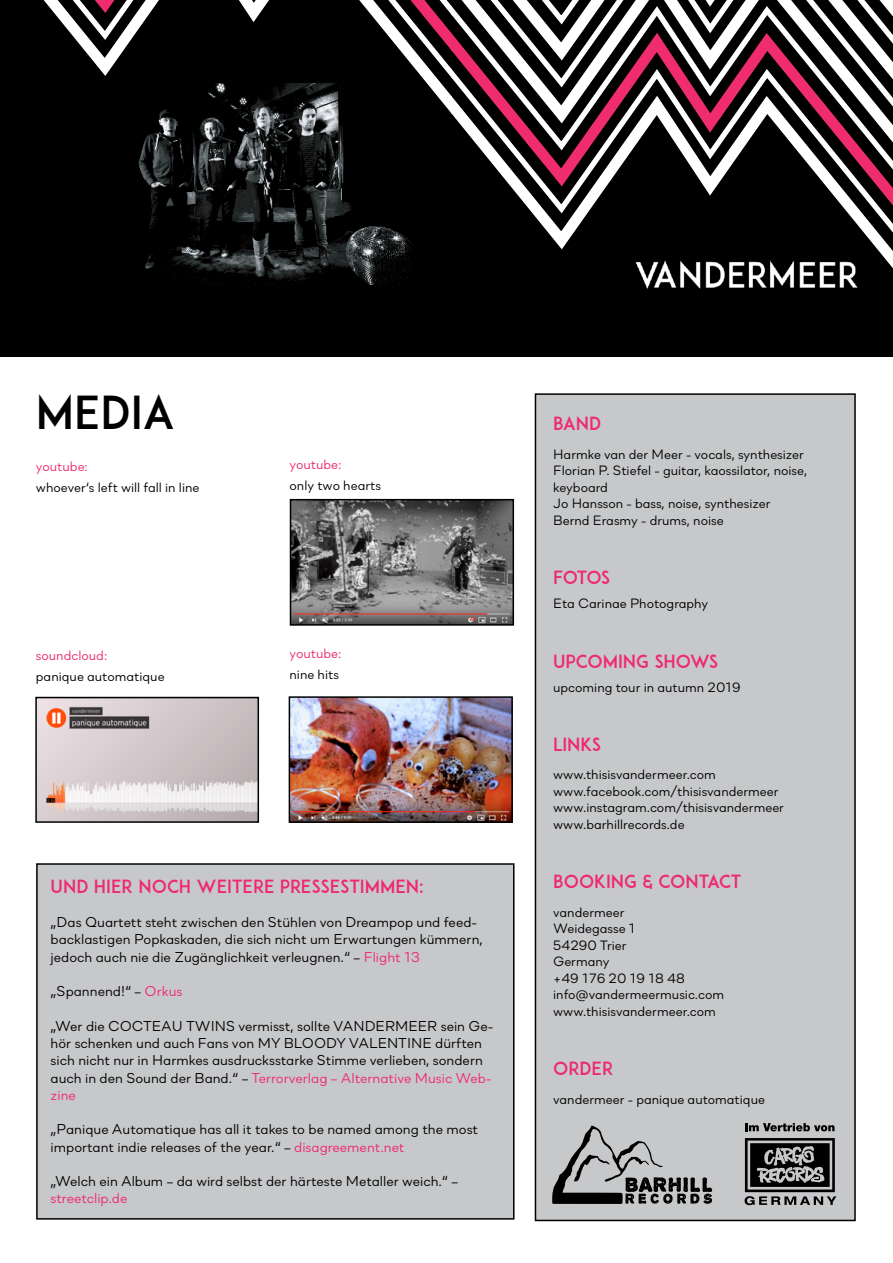
<style>
.page{position:relative;width:893px;height:1263px;background:#fff}
.page>*{position:absolute;margin:0;border:0;box-sizing:border-box;transform-origin:0 0}
.t1{font:45px "ADAM.CGPRO";color:#000}
.t2{font:18px "ADAM.CGPRO";color:#ee296f}
.t3{font:14.25px/17.2px "Soin Sans Neue";color:#000}
.t4{font:14.25px "Soin Sans Neue";color:#ee296f}
.t5{font:13.5px/16.5px "Soin Sans Neue";color:#000}
.t6{font:13.5px "Soin Sans Neue";color:#ee296f}
.s1{color:#ee296f}
</style>
<div class="page">
<div style="left:535px;top:393px;width:321px;height:828px;background:#c7c8ca;border:2px solid #000"></div>
<img style="left:38px;top:700px;width:218px;height:120px">
<div style="left:35px;top:697px;width:224px;height:126px;border:2px solid #000"></div>
<img style="left:293px;top:502px;width:218px;height:121px">
<div style="left:290px;top:499px;width:224px;height:127px;border:2px solid #000"></div>
<img style="left:292px;top:699px;width:218px;height:121px">
<div style="left:289px;top:696px;width:224px;height:127px;border:2px solid #000"></div>
<svg style="left:552px;top:1125px;width:160px;height:79px"></svg>
<svg style="left:745px;top:1123px;width:89px;height:8px"></svg>
<svg style="left:745px;top:1138px;width:91px;height:67px"></svg>
<div style="left:36px;top:863px;width:478px;height:356px;background:#c7c8ca;border:2px solid #000"></div>
<div style="left:0;top:0;width:893px;height:356px;background:#000"></div>
<svg style="left:528px;top:208px;width:365px;height:34px"></svg>
<svg style="left:509px;top:184px;width:384px;height:24px"></svg>
<svg style="left:477px;top:145px;width:416px;height:39px"></svg>
<svg style="left:457px;top:121px;width:436px;height:24px"></svg>
<svg style="left:452px;top:97px;width:441px;height:24px"></svg>
<svg style="left:43px;top:0;width:850px;height:97px"></svg>
<img style="left:101px;top:84px;width:316px;height:201px">
<svg style="left:101px;top:187px;width:51px;height:27px"></svg>
<div style="left:342px;top:183px;width:79px;height:19px;background:#000"></div>
<img style="left:377px;top:242px;width:516px;height:47px">
<h1 class="t1" style="left:36px;top:385px;width:140px">MEDIA</h1>
<p class="t6" style="left:36px;top:455px;width:53px">youtube:</p>
<p class="t5" style="left:36px;top:477px;width:165px">whoever‘s left will fall in line</p>
<p class="t6" style="left:36px;top:644px;width:73px">soundcloud:</p>
<p class="t5" style="left:36px;top:666px;width:130px">panique automatique</p>
<p class="t6" style="left:289px;top:453px;width:53px">youtube:</p>
<p class="t5" style="left:289px;top:476px;width:93px">only two hearts</p>
<p class="t6" style="left:289px;top:642px;width:53px">youtube:</p>
<p class="t5" style="left:289px;top:665px;width:51px">nine hits</p>
<p class="t2" style="left:51px;top:875px;width:375px">UND HIER NOCH WEITERE PRESSESTIMMEN:</p>
<p class="t3" style="left:51px;top:912px;width:434px">„Das Quartett steht zwischen den Stühlen von Dreampop und feed&shy;backlastigen Popkaskaden, die sich nicht um Erwartungen kümmern, jedoch auch nie die Zugänglichkeit verleugnen.“ – <span class="s1">Flight 13</span></p>
<p class="t3" style="left:51px;top:981px;width:133px">„Spannend!“ – <span class="s1">Orkus</span></p>
<p class="t3" style="left:51px;top:1016px;width:444px">„Wer die COCTEAU TWINS vermisst, sollte VANDERMEER sein Ge&shy;hör schenken und auch Fans von MY BLOODY VALENTINE dürften sich nicht nur in Harmkes ausdrucksstarke Stimme verlieben, sondern auch in den Sound der Band.“ – <span class="s1">Terrorverlag – Alternative Music Web&shy;zine</span></p>
<p class="t3" style="left:51px;top:1119px;width:429px">„Panique Automatique has all it takes to be named among the most important indie releases of the year.“ – <span class="s1">disagreement.net</span></p>
<p class="t3" style="left:51px;top:1171px;width:409px">„Welch ein Album – da wird selbst der härteste Metaller weich.“ –</p>
<p class="t4" style="left:51px;top:1187px;width:78px">streetclip.de</p>
<p class="t2" style="left:553px;top:413px;width:50px">BAND</p>
<p class="t5" style="left:553px;top:445px;width:255px">Harmke van der Meer - vocals, synthesizer Florian P. Stiefel - guitar, kaossilator, noise, keyboard<br>Jo Hansson - bass, noise, synthesizer Bernd Erasmy - drums, noise</p>
<p class="t2" style="left:553px;top:567px;width:59px">FOTOS</p>
<p class="t5" style="left:553px;top:594px;width:157px">Eta Carinae Photography</p>
<p class="t2" style="left:553px;top:650px;width:167px">UPCOMING SHOWS</p>
<p class="t5" style="left:553px;top:677px;width:189px">upcoming tour in autumn 2019</p>
<p class="t2" style="left:553px;top:733px;width:50px">LINKS</p>
<p class="t5" style="left:553px;top:765px;width:232px">www.thisisvandermeer.com www.facebook.com/thisisvandermeer www.instagram.com/thisisvandermeer www.barhillrecords.de</p>
<p class="t2" style="left:553px;top:871px;width:190px">BOOKING &amp; CONTACT</p>
<p class="t5" style="left:553px;top:903px;width:172px">vandermeer<br>Weidegasse 1<br>54290 Trier<br>Germany<br>+49 176 20 19 18 48 info@vandermeermusic.com www.thisisvandermeer.com</p>
<p class="t2" style="left:553px;top:1058px;width:62px">ORDER</p>
<p class="t5" style="left:553px;top:1090px;width:213px">vandermeer - panique automatique</p>
</div>
